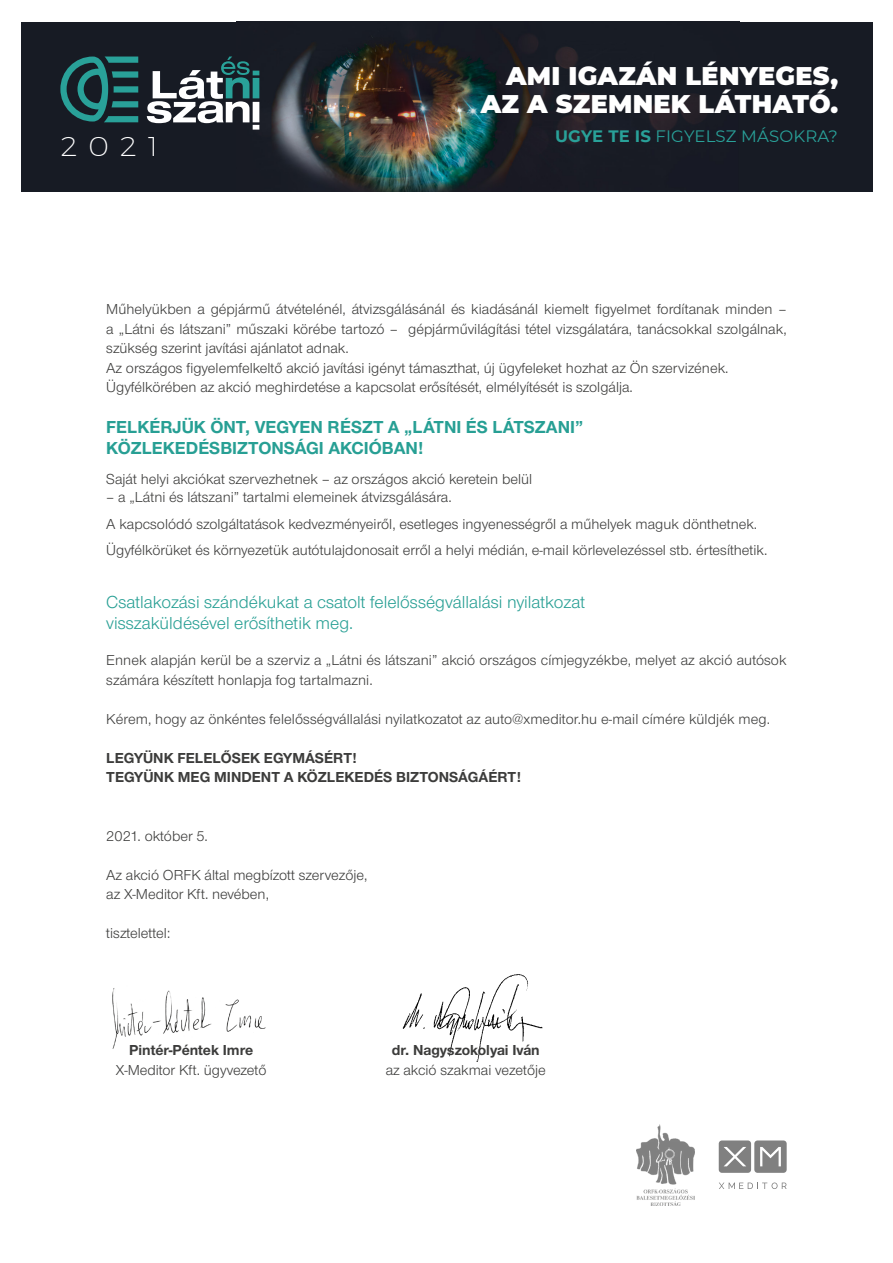
<style>
.page{position:relative;width:893px;height:1263px;background:#fff}
.page>*{position:absolute;margin:0;border:0;box-sizing:border-box;transform-origin:0 0}
.t1{font:200 27.15px "Montserrat";color:#fff;scale:1.11 1}
.t2{font:900 25.5px/27px "Montserrat";letter-spacing:.01em;color:#fff;text-align:right}
.t3{font:18px/21px "Nimbus San Nov TOT";color:#279f94}
.t4{font:700 18px/21px "Nimbus San Nov TOT";color:#279f94}
.t5{font:16.5px "Montserrat";letter-spacing:.01em;color:#29a199}
.t6{font:15px/19.5px "Nimbus San Nov TOT";color:#3c3c3b}
.t7{font:700 15px/19.5px "Nimbus San Nov TOT";color:#3c3c3b}
.s1{font-weight:700}
</style>
<div class="page">
<svg style="left:719px;top:1182px;width:68px;height:7px"></svg>
<svg style="left:719px;top:1140px;width:68px;height:33px;background:#989898"></svg>
<img style="left:637px;top:1124px;width:57px;height:81px">
<div style="left:21px;top:22px;width:852px;height:169px;background:#171b24"></div>
<img style="left:259px;top:35px;width:448px;height:156px">
<svg style="left:60px;top:57px;width:78px;height:65px"></svg>
<svg style="left:147px;top:57px;width:112px;height:73px"></svg>
<img style="left:402px;top:974px;width:141px;height:88px">
<img style="left:112px;top:988px;width:154px;height:61px">
<h1 class="t1" style="left:60px;top:129px;width:90px">2021</h1>
<h2 class="t2" style="left:481px;top:61px;width:359px">AMI IGAZÁN LÉNYEGES,<br>AZ A SZEMNEK LÁTHATÓ.</h2>
<p class="t5" style="left:555px;top:125px;width:284px"><span class="s1">UGYE TE IS</span> FIGYELSZ MÁSOKRA?</p>
<p class="t6" style="left:106px;top:299px;width:682px">Műhelyükben a gépjármű átvételénél, átvizsgálásánál és kiadásánál kiemelt figyelmet fordítanak minden – a „Látni és látszani” műszaki körébe tartozó – gépjárművilágítási tétel vizsgálatára, tanácsokkal szolgálnak, szükség szerint javítási ajánlatot adnak.<br>Az országos figyelemfelkeltő akció javítási igényt támaszthat, új ügyfeleket hozhat az Ön szervizének.<br>Ügyfélkörében az akció meghirdetése a kapcsolat erősítését, elmélyítését is szolgálja.</p>
<p class="t4" style="left:106px;top:416px;width:479px">FELKÉRJÜK ÖNT, VEGYEN RÉSZT A „LÁTNI ÉS LÁTSZANI”<br>KÖZLEKEDÉSBIZTONSÁGI AKCIÓBAN!</p>
<p class="t6" style="left:106px;top:470px;width:427px">Saját helyi akciókat szervezhetnek – az országos akció keretein belül</p>
<p class="t6" style="left:106px;top:484px;width:663px;line-height:26.5px">– a „Látni és látszani” tartalmi elemeinek átvizsgálására.<br>A kapcsolódó szolgáltatások kedvezményeiről, esetleges ingyenességről a műhelyek maguk dönthetnek.<br>Ügyfélkörüket és környezetük autótulajdonosait erről a helyi médián, e-mail körlevelezéssel stb. értesíthetik.</p>
<p class="t3" style="left:106px;top:592px;width:480px">Csatlakozási szándékukat a csatolt felelősségvállalási nyilatkozat visszaküldésével erősíthetik meg.</p>
<p class="t6" style="left:106px;top:650px;width:682px">Ennek alapján kerül be a szerviz a „Látni és látszani” akció országos címjegyzékbe, melyet az akció autósok számára készített honlapja fog tartalmazni.</p>
<p class="t6" style="left:106px;top:709px;width:665px">Kérem, hogy az önkéntes felelősségvállalási nyilatkozatot az auto@xmeditor.hu e-mail címére küldjék meg.</p>
<p class="t7" style="left:106px;top:748px;width:416px">LEGYÜ NK FELELŐSEK EGYMÁSÉRT!<br>TEGYÜ NK MEG MINDENT A KÖZLEKEDÉS BIZTONSÁGÁÉRT!</p>
<p class="t6" style="left:106px;top:826px;width:103px">2021. október 5.</p>
<p class="t6" style="left:106px;top:865px;width:263px">Az akció ORFK által megbízott szervezője, az X-Meditor Kft. nevé ben,</p>
<p class="t6" style="left:106px;top:923px;width:66px">tisztelettel:</p>
<p class="t7" style="left:129px;top:1040px;width:126px">Pintér-Péntek Imre</p>
<p class="t7" style="left:392px;top:1040px;width:150px">dr. Nagyszokolyai Iván</p>
<p class="t6" style="left:116px;top:1060px;width:152px">X-Meditor Kft. ügyvezető</p>
<p class="t6" style="left:386px;top:1060px;width:162px">az akció szakmai vezetője</p>
</div>
